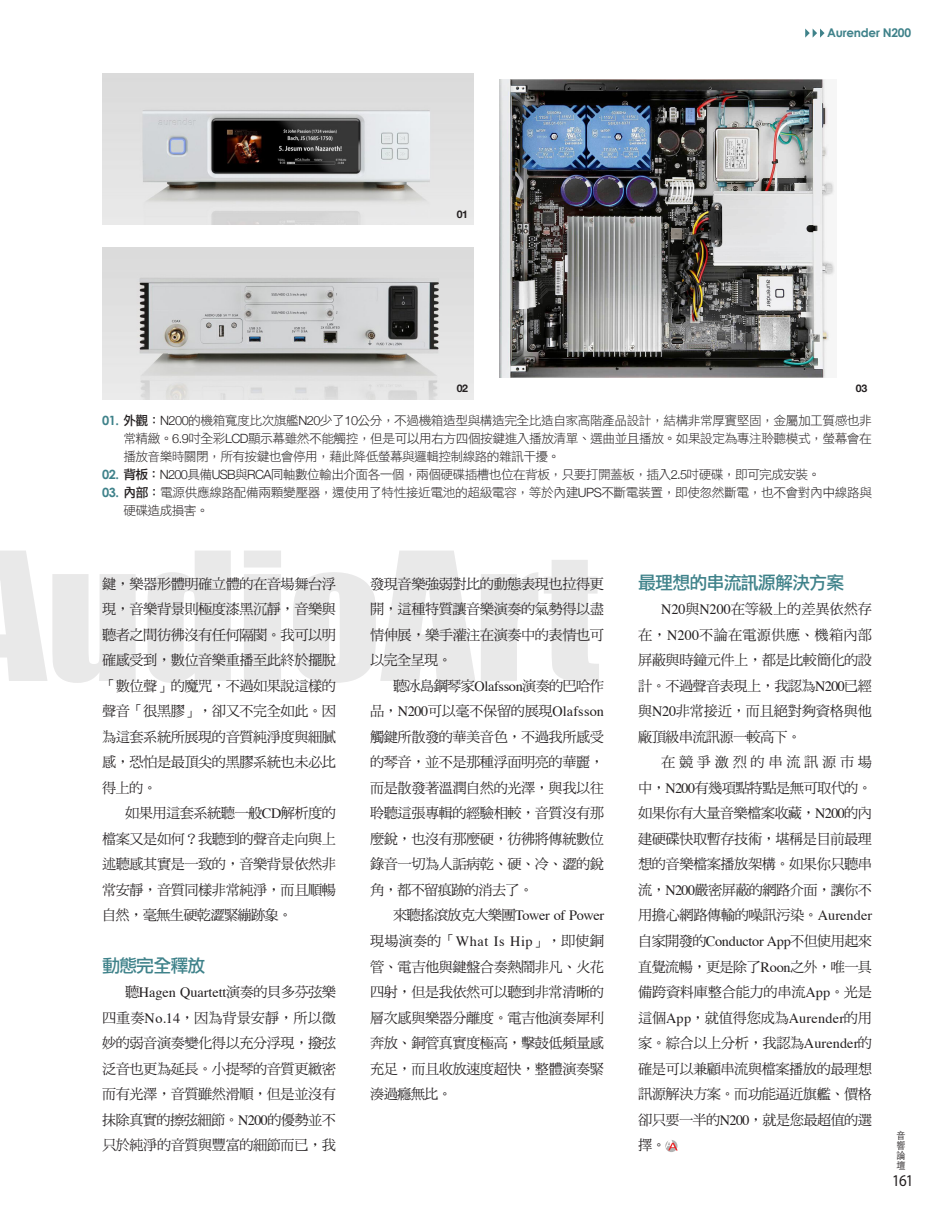
<style>
.page{position:relative;width:936px;height:1212px;background:#fff}
.page>*{position:absolute;margin:0;border:0;box-sizing:border-box;transform-origin:0 0}
.t1{font:165px "Impact";color:#231f20;scale:1.11 1}
.內標{font:18px "DF Li Hei Std W5";letter-spacing:-.05em;color:#3f828a}
.t2{font:16.5px "Myriad Pro";color:#231f20;scale:.91 1}
.內文{font:14.25px/25.5px "DF Ming Std W5";letter-spacing:-.035em;color:#231f20;text-align:justify}
.t3{font:12.75px/18px "DF Li Hei Std W3";letter-spacing:-.05em;color:#231f20;text-align:justify}
.t4{font:700 12px "Century Gothic";letter-spacing:-.02em;color:#3f828a}
.t5{font:700 10.5px "Helvetica Neue";color:#231f20}
.t6{font:300 9.9px/10.2px "ST Heiti TC";color:#231f20;text-align:justify;scale:.91 1}
.s1{font-family:"Century Gothic";font-weight:700;color:#3f828a}
.s2{font-family:"DF Li Hei Std W5"}
.s3{font-family:"Helvetica Neue";font-weight:300}
.s4{font-family:"Times"}
</style>
<div class="page">
<svg style="left:665px;top:1140px;width:12px;height:12px"></svg>
<svg style="left:665px;top:1140px;width:12px;height:10px"></svg>
<img style="left:102px;top:73px;width:371px;height:152px">
<img style="left:102px;top:247px;width:371px;height:152px">
<img style="left:500px;top:80px;width:335px;height:298px">
<svg style="left:805px;top:29px;width:19px;height:9px"></svg>
<p class="t5" style="left:457px;top:206px;width:13px">01</p>
<p class="t4" style="left:827px;top:26px;width:85px">Aurender N200</p>
<p class="t5" style="left:457px;top:380px;width:13px">02</p>
<p class="t5" style="left:855px;top:380px;width:13px">03</p>
<p class="t3" style="left:123px;top:411px;width:750px;text-indent:-21px"><span class="s1">01.</span> <span class="s2">外觀：</span><span class="s3">N200</span>的機箱寬度比次旗艦<span class="s3">N20</span>少了<span class="s3">10</span>公分，不過機箱造型與構造完全比造自家高階產品設計，結構非常厚實堅固，金屬加工質感也非常精緻。<span class="s3">6.9</span>吋全彩<span class="s3">LCD</span>顯示幕雖然不能觸控，但是可以用右方四個按鍵進入播放清單、選曲並且播放。如果設定為專注聆聽模式，螢幕會在播放音樂時關閉，所有按鍵也會停用，藉此降低螢幕與邏輯控制線路的雜訊干擾。</p>
<p class="t3" style="left:102px;top:465px;width:719px"><span class="s1">02.</span> <span class="s2">背板：</span><span class="s3">N200</span>具備<span class="s3">USB</span>與<span class="s3">RCA</span>同軸數位輸出介面各一個，兩個硬碟插槽也位在背板，只要打開蓋板，插入<span class="s3">2.5</span>吋硬碟，即可完成安裝。</p>
<p class="t3" style="left:123px;top:483px;width:750px;text-indent:-21px"><span class="s1">03.</span> <span class="s2">內部：</span>電源供應線路配備兩顆變壓器，還使用了特性接近電池的超級電容，等於內建<span class="s3">UPS</span>不斷電裝置，即使忽然斷電，也不會對內中線路與硬碟造成損害。</p>
<h1 class="t1" style="left:-47px;top:488px;width:583px">AudioArt</h1>
<p class="內文" style="left:102px;top:571px;width:235px">鍵，樂器形體明確立體的在音場舞台浮現，音樂背景則極度漆黑沉靜，音樂與聽者之間彷彿沒有任何隔閡。我可以明確感受到，數位音樂重播至此終於擺脫「數位聲」的魔咒，不過如果說這樣的聲音「很黑膠」，卻又不完全如此。因為這套系統所展現的音質純淨度與細膩感，恐怕是最頂尖的黑膠系統也未必比得上的。</p>
<p class="內文" style="left:102px;top:800px;width:235px;text-indent:23px">如果用這套系統聽一般<span class="s4">CD</span>解析度的檔案又是如何？我聽到的聲音走向與上述聽感其實是一致的，音樂背景依然非常安靜，音質同樣非常純淨，而且順暢自然，毫無生硬乾澀緊繃跡象。</p>
<p class="內標" style="left:102px;top:955px;width:105px">動態完全釋放</p>
<p class="內文" style="left:102px;top:979px;width:235px;text-indent:23px">聽<span class="s4">Hagen Quartett</span>演奏的貝多芬弦樂四重奏<span class="s4">No.14</span>，因為背景安靜，所以微妙的弱音演奏變化得以充分浮現，撥弦泛音也更為延長。小提琴的音質更緻密而有光澤，音質雖然滑順，但是並沒有抹除真實的擦弦細節。<span class="s4">N200</span>的優勢並不只於純淨的音質與豐富的細節而已，我</p>
<p class="內文" style="left:370px;top:571px;width:235px">發現音樂強弱對比的動態表現也拉得更開，這種特質讓音樂演奏的氣勢得以盡情伸展，樂手灌注在演奏中的表情也可以完全呈現。</p>
<p class="內文" style="left:370px;top:673px;width:235px;text-indent:23px">聽冰島鋼琴家<span class="s4">Olafsson</span>演奏的巴哈作品，<span class="s4">N200</span>可以毫不保留的展現<span class="s4">Olafsson</span>觸鍵所散發的華美音色，不過我所感受的琴音，並不是那種浮面明亮的華麗，而是散發著溫潤自然的光澤，與我以往聆聽這張專輯的經驗相較，音質沒有那麼銳，也沒有那麼硬，彷彿將傳統數位錄音一切為人詬病乾、硬、冷、澀的銳角，都不留痕跡的消去了。</p>
<p class="內文" style="left:370px;top:902px;width:235px;text-indent:23px">來聽搖滾放克大樂團<span class="s4">Tower of Power</span>現場演奏的「<span class="s4">What Is Hip</span>」，即使銅管、電吉他與鍵盤合奏熱鬧非凡、火花四射，但是我依然可以聽到非常清晰的層次感與樂器分離度。電吉他演奏犀利奔放、銅管真實度極高，擊鼓低頻量感充足，而且收放速度超快，整體演奏緊湊過癮無比。</p>
<p class="內標" style="left:638px;top:572px;width:208px">最理想的串流訊源解決方案</p>
<p class="內文" style="left:638px;top:596px;width:235px;text-indent:23px"><span class="s4">N20</span>與<span class="s4">N200</span>在等級上的差異依然存在，<span class="s4">N200</span>不論在電源供應、機箱內部屏蔽與時鐘元件上，都是比較簡化的設計。不過聲音表現上，我認為<span class="s4">N200</span>已經與<span class="s4">N20</span>非常接近，而且絕對夠資格與他廠頂級串流訊源一較高下。</p>
<p class="內文" style="left:638px;top:749px;width:235px;text-indent:23px">在競爭激烈的串流訊源市場中，<span class="s4">N200</span>有幾項點特點是無可取代的。如果你有大量音樂檔案收藏，<span class="s4">N200</span>的內建硬碟快取暫存技術，堪稱是目前最理想的音樂檔案播放架構。如果你只聽串流，<span class="s4">N200</span>嚴密屏蔽的網路介面，讓你不用擔心網路傳輸的噪訊污染。<span class="s4">Aurender</span>自家開發的<span class="s4">Conductor App</span>不但使用起來直覺流暢，更是除了<span class="s4">Roon</span>之外，唯一具備跨資料庫整合能力的串流<span class="s4">App</span>。光是這個<span class="s4">App</span>，就值得您成為<span class="s4">Aurender</span>的用家。綜合以上分析，我認為<span class="s4">Aurender</span>的確是可以兼顧串流與檔案播放的最理想訊源解決方案。而功能逼近旗艦、價格卻只要一半的<span class="s4">N200</span>，就是您最超值的選擇。</p>
<p class="t6" style="left:896px;top:1129px;width:11px">音響論壇</p>
<p class="t2" style="left:892px;top:1170px;width:25px">161</p>
</div>
